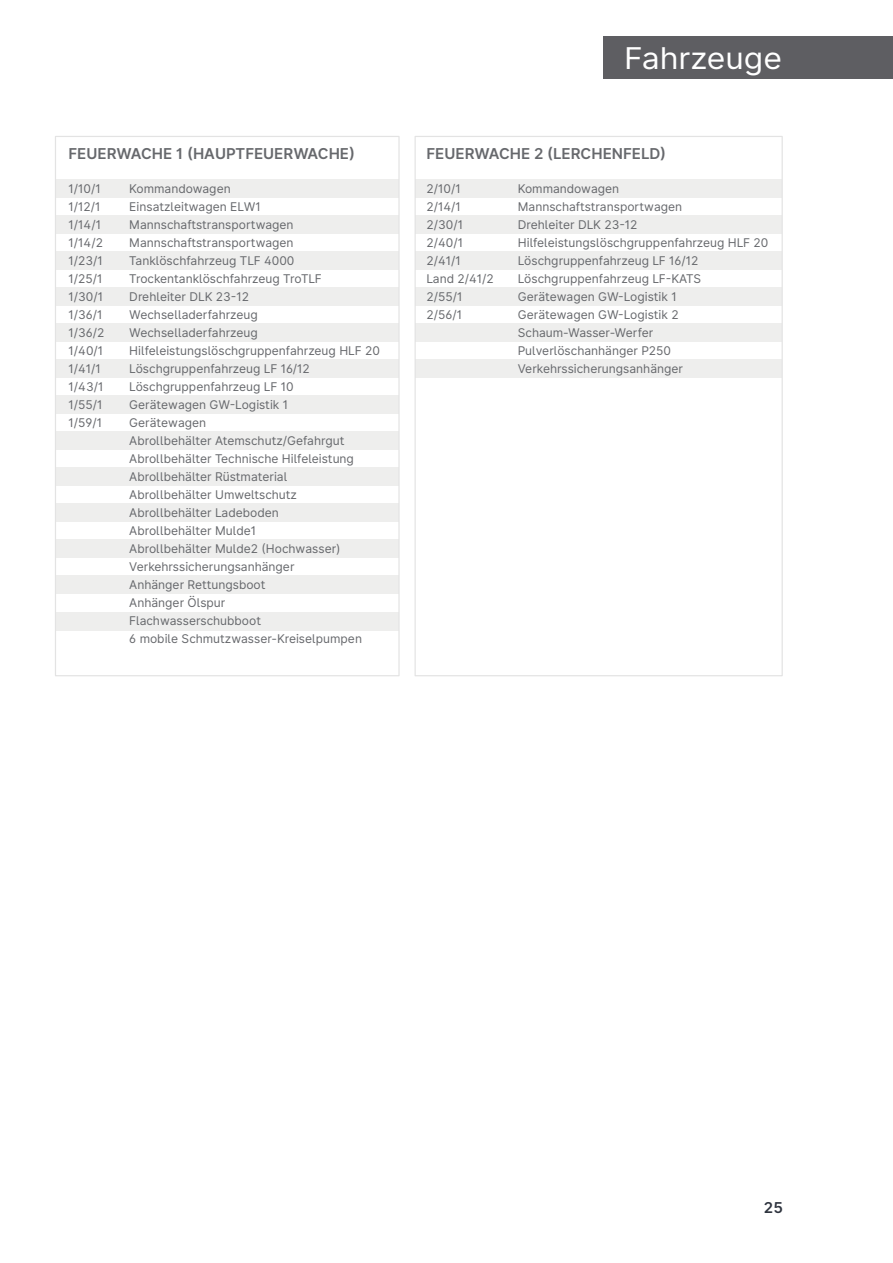
<style>
.page{position:relative;width:893px;height:1263px;background:#fff}
.page>*{position:absolute;margin:0;border:0;box-sizing:border-box;transform-origin:0 0}
.t1{font:30px "Freising Sans";color:#fff;scale:1.06 1}
.t2{font:700 15px "Freising Sans";color:#66686c}
.t3{font:700 15px "Freising Sans";color:#2f343f}
.t4{font:12px/18px "Freising Sans";color:#66686c}
</style>
<div class="page">
<div style="left:603px;top:36px;width:290px;height:42px;background:#5e5e62"></div>
<div style="left:56px;top:612px;width:343px;height:18px;background:#eeeeed"></div>
<div style="left:56px;top:576px;width:343px;height:18px;background:#eeeeed"></div>
<div style="left:56px;top:539px;width:343px;height:19px;background:#eeeeed"></div>
<div style="left:56px;top:503px;width:343px;height:19px;background:#eeeeed"></div>
<div style="left:56px;top:467px;width:343px;height:19px;background:#eeeeed"></div>
<div style="left:56px;top:431px;width:343px;height:19px;background:#eeeeed"></div>
<div style="left:56px;top:395px;width:343px;height:19px;background:#eeeeed"></div>
<div style="left:56px;top:359px;width:343px;height:19px;background:#eeeeed"></div>
<div style="left:56px;top:323px;width:343px;height:19px;background:#eeeeed"></div>
<div style="left:56px;top:287px;width:343px;height:19px;background:#eeeeed"></div>
<div style="left:56px;top:251px;width:343px;height:19px;background:#eeeeed"></div>
<div style="left:56px;top:215px;width:343px;height:19px;background:#eeeeed"></div>
<div style="left:56px;top:179px;width:343px;height:19px;background:#eeeeed"></div>
<div style="left:415px;top:359px;width:367px;height:19px;background:#eeeeed"></div>
<div style="left:415px;top:323px;width:367px;height:19px;background:#eeeeed"></div>
<div style="left:415px;top:287px;width:367px;height:19px;background:#eeeeed"></div>
<div style="left:415px;top:251px;width:367px;height:19px;background:#eeeeed"></div>
<div style="left:415px;top:215px;width:367px;height:19px;background:#eeeeed"></div>
<div style="left:415px;top:179px;width:367px;height:19px;background:#eeeeed"></div>
<h1 class="t1" style="left:624px;top:37px;width:151px">Fahrzeuge</h1>
<p class="t2" style="left:69px;top:142px;width:288px">FEUERWACHE 1 (HAUPTFEUERWACHE)</p>
<p class="t2" style="left:426px;top:142px;width:241px">FEUERWACHE 2 (LERCHENFELD)</p>
<p class="t4" style="left:69px;top:180px;width:37px">1/10/1<br>1/12/1<br>1/14/1<br>1/14/2<br>1/23/1<br>1/25/1<br>1/30/1<br>1/36/1<br>1/36/2<br>1/40/1<br>1/41/1<br>1/43/1<br>1/55/1<br>1/59/1</p>
<p class="t4" style="left:518px;top:180px;width:252px">Kommandowagen<br>Mannschaftstransportwagen<br>Drehleiter DLK 23-12<br>Hilfeleistungslöschgruppenfahrzeug HLF 20<br>Löschgruppenfahrzeug LF 16/12<br>Löschgruppenfahrzeug LF-KATS<br>Gerätewagen GW-Logistik 1<br>Gerätewagen GW-Logistik 2<br>Schaum-Wasser-Werfer<br>Pulverlöschanhänger P250<br>Verkehrssicherungsanhänger</p>
<p class="t4" style="left:426px;top:180px;width:69px">2/10/1<br>2/14/1<br>2/30/1<br>2/40/1<br>2/41/1<br>Land 2/41/2<br>2/55/1<br>2/56/1</p>
<p class="t4" style="left:129px;top:180px;width:252px">Kommandowagen<br>Einsatzleitwagen ELW1<br>Mannschaftstransportwagen<br>Mannschaftstransportwagen<br>Tanklöschfahrzeug TLF 4000<br>Trockentanklöschfahrzeug TroTLF<br>Drehleiter DLK 23-12<br>Wechselladerfahrzeug<br>Wechselladerfahrzeug<br>Hilfeleistungslöschgruppenfahrzeug HLF 20<br>Löschgruppenfahrzeug LF 16/12<br>Löschgruppenfahrzeug LF 10<br>Gerätewagen GW-Logistik 1<br>Gerätewagen<br>Abrollbehälter Atemschutz/Gefahrgut<br>Abrollbehälter Technische Hilfeleistung<br>Abrollbehälter Rüstmaterial<br>Abrollbehälter Umweltschutz<br>Abrollbehälter Ladeboden<br>Abrollbehälter Mulde1<br>Abrollbehälter Mulde2 (Hochwasser)<br>Verkehrssicherungsanhänger<br>Anhänger Rettungsboot<br>Anhänger Ölspur<br>Flachwasserschubboot<br>6 mobile Schmutzwasser-Kreiselpumpen</p>
<p class="t3" style="left:764px;top:1197px;width:20px">25</p>
</div>
